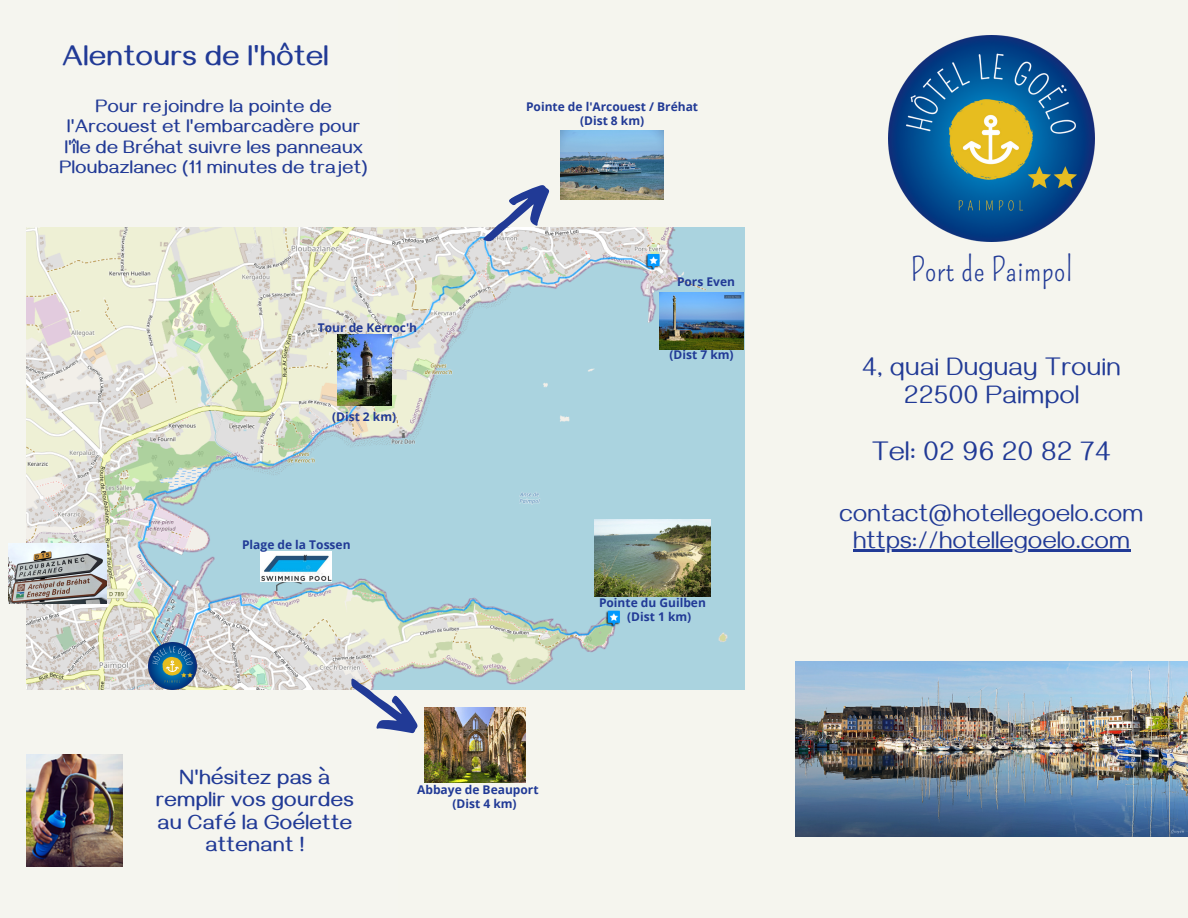
<style>
.page{position:relative;width:1188px;height:918px;background:#f5f5ef}
.page>*{position:absolute;margin:0;border:0;box-sizing:border-box;transform-origin:0 0}
.t1{font:32.25px "Pompiere";letter-spacing:.02em;color:#213a96}
.t2{font:700 29.25px "Gayathri";letter-spacing:.02em;color:#213a96}
.t3{font:27.75px "Gayathri";letter-spacing:.02em;color:#213a96}
.t4{font:26.25px "Gayathri";letter-spacing:.02em;color:#213a96}
.t5{font:24.75px "Gayathri";letter-spacing:.02em;color:#213a96}
.t6{font:700 21.15px/22.5px "Gayathri";letter-spacing:.02em;color:#213a96;text-align:center}
.t7{font:700 18.75px/20.2px "Gayathri";letter-spacing:.02em;color:#213a96;text-align:center}
.t8{font:700 12px "Open Sans";color:#213a96}
</style>
<div class="page">
<img style="left:889px;top:36px;width:206px;height:206px">
<img style="left:795px;top:662px;width:393px;height:174px">
<img style="left:27px;top:227px;width:718px;height:463px">
<img style="left:149px;top:643px;width:47px;height:47px">
<img style="left:594px;top:520px;width:117px;height:76px">
<img style="left:659px;top:293px;width:85px;height:56px">
<img style="left:261px;top:551px;width:71px;height:31px">
<img style="left:337px;top:334px;width:54px;height:71px">
<svg style="left:337px;top:666px;width:88px;height:68px"></svg>
<img style="left:424px;top:707px;width:102px;height:76px">
<svg style="left:473px;top:185px;width:89px;height:72px"></svg>
<img style="left:560px;top:131px;width:104px;height:68px">
<img style="left:9px;top:544px;width:98px;height:59px">
<img style="left:27px;top:755px;width:95px;height:111px">
<hr style="left:853px;top:550px;width:278px;height:2px;background:#213a96">
<p class="t2" style="left:63px;top:43px;width:268px">Alentours de l'hôtel</p>
<p class="t7" style="left:60px;top:100px;width:310px">Pour rejoindre la pointe de l'Arcouest et l'embarcadère pour l'île de Bréhat suivre les panneaux Ploubazlanec (11 minutes de trajet)</p>
<p class="t8" style="left:318px;top:319px;width:101px">Tour de Kerroc'h</p>
<p class="t8" style="left:332px;top:408px;width:66px">(Dist 2 km)</p>
<p class="t8" style="left:242px;top:536px;width:110px">Plage de la Tossen</p>
<p class="t8" style="left:526px;top:99px;width:174px">Pointe de l'Arcouest / Bréhat</p>
<p class="t8" style="left:580px;top:112px;width:66px">(Dist 8 km)</p>
<p class="t8" style="left:677px;top:273px;width:59px">Pors Even</p>
<p class="t8" style="left:670px;top:346px;width:66px">(Dist 7 km)</p>
<p class="t8" style="left:599px;top:595px;width:108px">Pointe du Guilben</p>
<p class="t8" style="left:627px;top:608px;width:66px">(Dist 1 km)</p>
<p class="t6" style="left:156px;top:770px;width:200px">N'hésitez pas à remplir vos gourdes au Café la Goélette attenant !</p>
<p class="t8" style="left:417px;top:781px;width:123px">Abbaye de Beauport</p>
<p class="t8" style="left:453px;top:795px;width:66px">(Dist 4 km)</p>
<p class="t1" style="left:911px;top:251px;width:163px">Port de Paimpol</p>
<p class="t4" style="left:862px;top:356px;width:260px">4, quai Duguay Trouin</p>
<p class="t4" style="left:904px;top:384px;width:176px">22500 Paimpol</p>
<p class="t3" style="left:872px;top:439px;width:240px">Tel: 02 96 20 82 74</p>
<p class="t5" style="left:840px;top:502px;width:305px">contact@hotellegoelo.com</p>
<p class="t5" style="left:853px;top:529px;width:279px">https://hotellegoelo.com</p>
</div>
